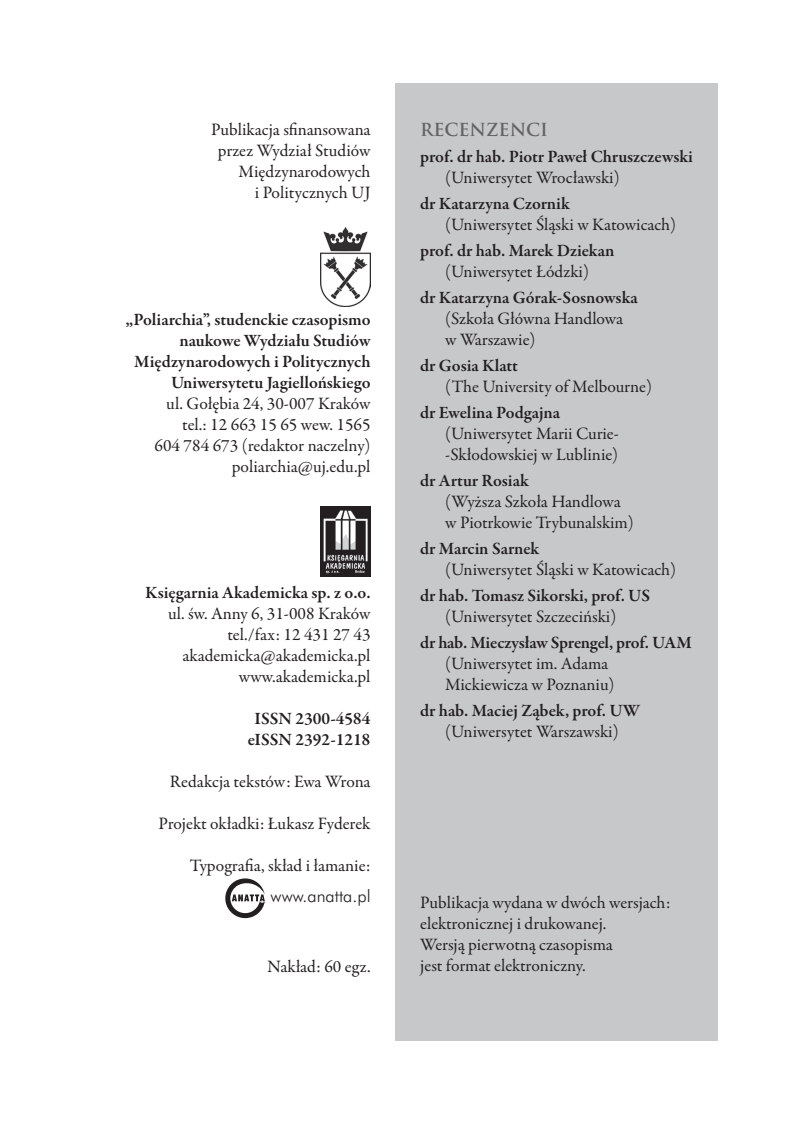
<style>
.page{position:relative;width:810px;height:1139px;background:#fff}
.page>*{position:absolute;margin:0;border:0;box-sizing:border-box;transform-origin:0 0}
.t1{font:17.5px/21px "Garamond Premr Pro";color:#231f20}
.t2{font:600 17.5px/21px "Garamond Premr Pro";color:#231f20;text-align:right}
.t3{font:700 17.5px "Trajan Pro";color:#636366}
.t4{font:16.62px "Futura Lt PL";color:#231f20}
</style>
<div class="page">
<div style="left:395px;top:83px;width:323px;height:957px;background:#c7c8ca"></div>
<img style="left:321px;top:228px;width:49px;height:79px">
<img style="left:321px;top:507px;width:49px;height:69px">
<svg style="left:225px;top:878px;width:40px;height:40px"></svg>
<p class="t1" style="left:211px;top:120px;width:161px;text-align:right">Publikacja sfinansowana przez Wydział Studiów<br>Międzynarodowych<br>i Politycznych UJ</p>
<p class="t2" style="left:126px;top:309px;width:246px">„Poliarchia”, studenckie czasopismo naukowe Wydziału Studiów<br>Międzynarodowych i Politycznych<br>Uniwersytetu Jagiellońskiego</p>
<p class="t1" style="left:155px;top:393px;width:217px;text-align:right">ul. Gołębia 24, 30-007 Kraków tel.: 12 663 15 65 wew. 1565<br>604 784 673 (redaktor naczelny) poliarchia@uj.edu.pl</p>
<p class="t2" style="left:145px;top:582px;width:227px">Księgarnia Akademicka sp. z o.o.</p>
<p class="t1" style="left:168px;top:603px;width:204px;text-align:right">ul. św. Anny 6, 31-008 Kraków tel./fax: 12 431 27 43 akademicka@akademicka.pl www.akademicka.pl</p>
<p class="t2" style="left:248px;top:708px;width:124px;text-align:center">ISSN 2300-4584 eISSN 2392-1218</p>
<p class="t1" style="left:170px;top:771px;width:202px">Redakcja tekstów: Ewa Wrona</p>
<p class="t1" style="left:159px;top:813px;width:213px">Projekt okładki: Łukasz Fyderek</p>
<p class="t1" style="left:190px;top:855px;width:182px">Typografia, skład i łamanie:</p>
<p class="t4" style="left:270px;top:886px;width:101px">www.anatta.pl</p>
<p class="t1" style="left:267px;top:956px;width:104px">Nakład: 60 egz.</p>
<p class="t3" style="left:420px;top:119px;width:129px">RECENZENCI</p>
<p class="t2" style="left:420px;top:146px;width:274px">prof. dr hab. Piotr Paweł Chruszczewski</p>
<p class="t1" style="left:445px;top:167px;width:176px">(Uniwersytet Wrocławski)</p>
<p class="t2" style="left:420px;top:193px;width:151px">dr Katarzyna Czornik</p>
<p class="t1" style="left:445px;top:214px;width:232px">(Uniwersytet Śląski w Katowicach)</p>
<p class="t2" style="left:420px;top:240px;width:196px">prof. dr hab. Marek Dziekan</p>
<p class="t1" style="left:445px;top:261px;width:146px">(Uniwersytet Łódzki)</p>
<p class="t2" style="left:420px;top:287px;width:219px">dr Katarzyna Górak-Sosnowska</p>
<p class="t1" style="left:445px;top:308px;width:179px">(Szkoła Główna Handlowa w Warszawie)</p>
<p class="t2" style="left:420px;top:355px;width:99px">dr Gosia Klatt</p>
<p class="t1" style="left:445px;top:376px;width:208px">(The University of Melbourne)</p>
<p class="t2" style="left:420px;top:402px;width:141px">dr Ewelina Podgajna</p>
<p class="t1" style="left:445px;top:423px;width:175px">(Uniwersytet Marii Curie--Skłodowskiej w Lublinie)</p>
<p class="t2" style="left:420px;top:470px;width:110px">dr Artur Rosiak</p>
<p class="t1" style="left:445px;top:491px;width:190px">(Wyższa Szkoła Handlowa w Piotrkowie Trybunalskim)</p>
<p class="t2" style="left:420px;top:538px;width:121px">dr Marcin Sarnek</p>
<p class="t1" style="left:445px;top:559px;width:232px">(Uniwersytet Śląski w Katowicach)</p>
<p class="t2" style="left:420px;top:585px;width:231px">dr hab. Tomasz Sikorski, prof. US</p>
<p class="t1" style="left:445px;top:606px;width:173px">(Uniwersytet Szczeciński)</p>
<p class="t2" style="left:420px;top:632px;width:273px">dr hab. Mieczysław Sprengel, prof. UAM</p>
<p class="t1" style="left:445px;top:653px;width:171px">(Uniwersytet im. Adama<br>Mickiewicza w Poznaniu)</p>
<p class="t2" style="left:420px;top:700px;width:221px">dr hab. Maciej Ząbek, prof. UW</p>
<p class="t1" style="left:445px;top:721px;width:175px">(Uniwersytet Warszawski)</p>
<p class="t1" style="left:420px;top:892px;width:251px">Publikacja wydana w dwóch wersjach: elektronicznej i drukowanej.<br>Wersją pierwotną czasopisma<br>jest format elektroniczny.</p>
</div>
